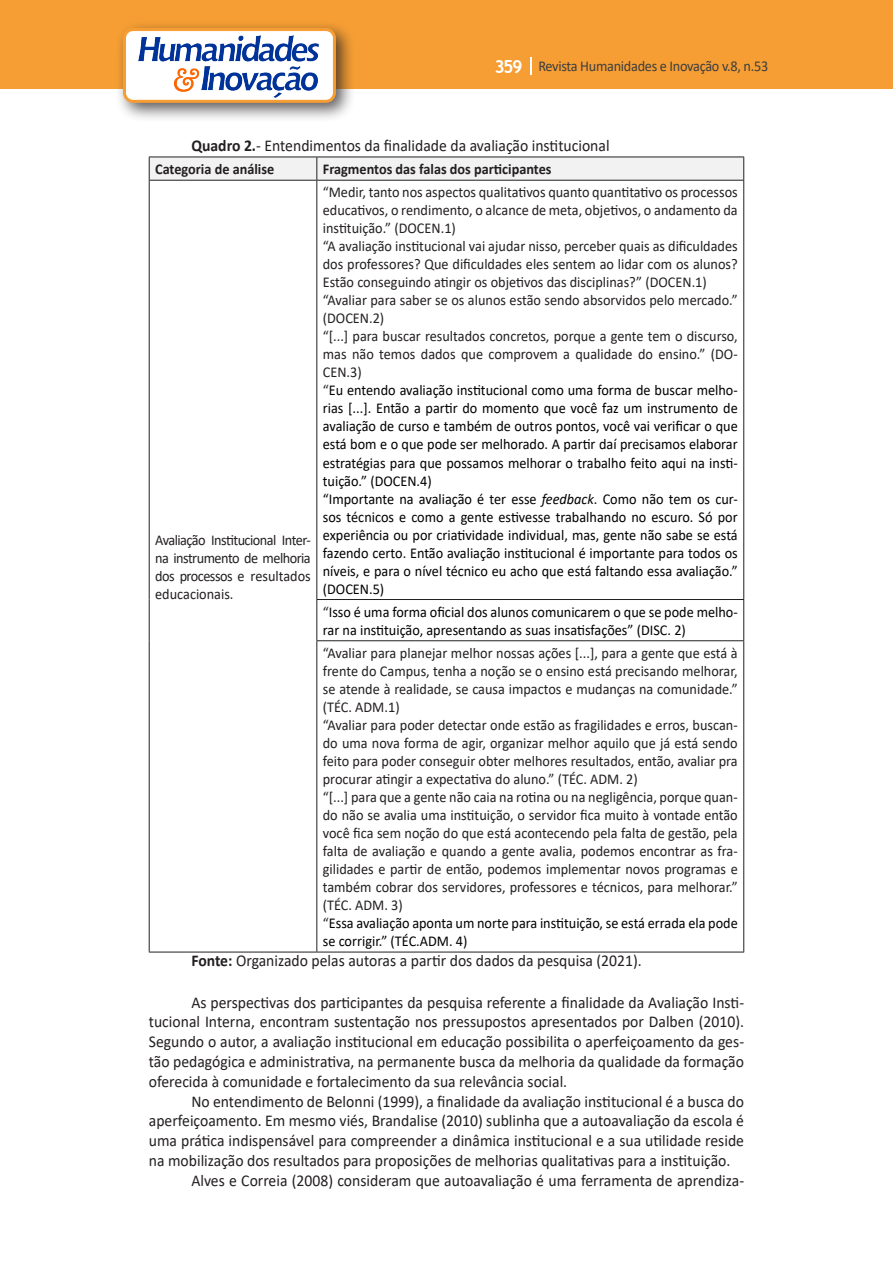
<style>
.page{position:relative;width:893px;height:1263px;background:#fff}
.page>*{position:absolute;margin:0;border:0;box-sizing:border-box;transform-origin:0 0}
.Texto{font:16.5px/19.8px "Calibri";color:#231f20;text-align:justify;scale:.95 1}
.Texto-2{font:15px/18px "Calibri";color:#231f20;text-align:justify;scale:.95 1}
.Texto-3{font:15px/18px "Calibri";color:#000;text-align:justify;scale:.95 1}
.Texto-4{font:700 15px "Calibri";color:#231f20;scale:.95 1}
.t1{font:15px "Calibri";letter-spacing:-.02em;color:#3e3e3f;scale:.95 1}
.s1{font-family:"Trebuchet MS";font-weight:700;font-size:18px;color:#fff}
.s2{font-weight:700}
.s3{color:#231f20}
.s4{font-style:italic}
</style>
<div class="page">
<div style="left:0;top:0;width:893px;height:88px;background:#f69e34"></div>
<svg style="left:530px;top:57px;width:2px;height:18px"></svg>
<div style="left:115px;top:20px;width:241px;height:103px;background:#231f20;opacity:.75"></div>
<div style="left:125px;top:30px;width:209px;height:71px;background:#fff;border-radius:9px"></div>
<img style="left:138px;top:35px;width:181px;height:62px">
<div style="left:123px;top:28px;width:213px;height:75px;border:3px solid #f69e34;border-radius:9px"></div>
<svg style="left:149px;top:157px;width:595px;height:23px"></svg>
<hr style="left:149px;top:180px;width:168px;height:1px;background:#231f20">
<hr style="left:149px;top:181px;width:1px;height:418px;background:#231f20">
<hr style="left:317px;top:180px;width:427px;height:1px;background:#231f20">
<hr style="left:316px;top:181px;width:1px;height:418px;background:#231f20">
<hr style="left:743px;top:181px;width:1px;height:418px;background:#231f20">
<hr style="left:149px;top:599px;width:1px;height:42px;background:#231f20">
<hr style="left:316px;top:599px;width:428px;height:1px;background:#231f20">
<hr style="left:316px;top:600px;width:1px;height:40px;background:#231f20">
<hr style="left:743px;top:600px;width:1px;height:40px;background:#231f20">
<hr style="left:149px;top:641px;width:1px;height:311px;background:#231f20">
<hr style="left:316px;top:640px;width:428px;height:1px;background:#231f20">
<hr style="left:316px;top:641px;width:1px;height:311px;background:#231f20">
<hr style="left:743px;top:641px;width:1px;height:311px;background:#231f20">
<hr style="left:149px;top:952px;width:168px;height:1px;background:#231f20">
<hr style="left:317px;top:952px;width:427px;height:1px;background:#231f20">
<p class="t1" style="left:495px;top:56px;width:290px"><span class="s1">359</span> Revista Humanidades e Inovação v.8, n.53</p>
<p class="Texto" style="left:191px;top:135px;width:442px"><span class="s2">Quadro 2.</span>- Entendimentos da finalidade da avaliação institucional</p>
<p class="Texto-4" style="left:155px;top:159px;width:127px">Categoria de análise</p>
<p class="Texto-4" style="left:323px;top:159px;width:242px">Fragmentos das falas dos participantes</p>
<p class="Texto-2" style="left:323px;top:183px;width:438px">“Medir, tanto nos aspectos qualitativos quanto quantitativo os processos educativos, o rendimento, o alcance de meta, objetivos, o andamento da instituição.” (DOCEN.1)</p>
<p class="Texto-2" style="left:323px;top:237px;width:438px">“A avaliação institucional vai ajudar nisso, perceber quais as dificuldades dos professores? Que dificuldades eles sentem ao lidar com os alunos?<br>Estão conseguindo atingir os objetivos das disciplinas?” (DOCEN.1)</p>
<p class="Texto-2" style="left:323px;top:291px;width:438px">“Avaliar para saber se os alunos estão sendo absorvidos pelo mercado.” (DOCEN.2)</p>
<p class="Texto-2" style="left:323px;top:327px;width:438px">“[...] para buscar resultados concretos, porque a gente tem o discurso, mas não temos dados que comprovem a qualidade do ensino.” (DO-CEN.3)</p>
<p class="Texto-3" style="left:323px;top:381px;width:438px"><span class="s3">“</span>Eu entendo avaliação institucional como uma forma de buscar melho&shy;rias [...]. Então a partir do momento que você faz um instrumento de avaliação de curso e também de outros pontos, você vai verificar o que está bom e o que pode ser melhorado. A partir daí precisamos elaborar estratégias para que possamos melhorar o trabalho feito aqui na insti&shy;tuição.” (DOCEN.4)</p>
<p class="Texto-3" style="left:323px;top:489px;width:438px">“Importante na avaliação é ter esse <span class="s4">feedback</span>. Como não tem os cur&shy;sos técnicos e como a gente estivesse trabalhando no escuro. Só por experiência ou por criatividade individual, mas, gente não sabe se está fazendo certo. Então avaliação institucional é importante para todos os níveis, e para o nível técnico eu acho que está faltando essa avaliação.” (DOCEN.5)</p>
<p class="Texto-3" style="left:323px;top:602px;width:438px"><span class="s3">“</span>Isso é uma forma oficial dos alunos comunicarem o que se pode melho&shy;rar na instituição, apresentando as suas insatisfações” (DISC. 2)</p>
<p class="Texto-2" style="left:323px;top:644px;width:438px">“Avaliar para planejar melhor nossas ações [...], para a gente que está à frente do Campus, tenha a noção se o ensino está precisando melhorar, se atende à realidade, se causa impactos e mudanças na comunidade.” (TÉC. ADM.1)</p>
<p class="Texto-2" style="left:323px;top:716px;width:438px">“Avaliar para poder detectar onde estão as fragilidades e erros, buscan&shy;do uma nova forma de agir, organizar melhor aquilo que já está sendo feito para poder conseguir obter melhores resultados, então, avaliar pra procurar atingir a expectativa do aluno.” (TÉC. ADM. 2)</p>
<p class="Texto-2" style="left:323px;top:788px;width:438px">“[...] para que a gente não caia na rotina ou na negligência, porque quan&shy;do não se avalia uma instituição, o servidor fica muito à vontade então você fica sem noção do que está acontecendo pela falta de gestão, pela falta de avaliação e quando a gente avalia, podemos encontrar as fra&shy;gilidades e partir de então, podemos implementar novos programas e também cobrar dos servidores, professores e técnicos, para melhorar.” (TÉC. ADM. 3)</p>
<p class="Texto-3" style="left:323px;top:914px;width:438px"><span class="s3">“</span>Essa avaliação aponta um norte para instituição, se está errada ela pode se corrigir.” (TÉC.ADM. 4)</p>
<p class="Texto" style="left:191px;top:950px;width:476px"><span class="s2">Fonte:</span> Organizado pelas autoras a partir dos dados da pesquisa (2021).</p>
<p class="Texto" style="left:149px;top:992px;width:628px;text-indent:43px">As perspectivas dos participantes da pesquisa referente a finalidade da Avaliação Insti&shy;tucional Interna, encontram sustentação nos pressupostos apresentados por Dalben (2010).<br>Segundo o autor, a avaliação institucional em educação possibilita o aperfeiçoamento da ges&shy;tão pedagógica e administrativa, na permanente busca da melhoria da qualidade da formação oferecida à comunidade e fortalecimento da sua relevância social.</p>
<p class="Texto" style="left:149px;top:1091px;width:628px;text-indent:43px">No entendimento de Belonni (1999), a finalidade da avaliação institucional é a busca do aperfeiçoamento. Em mesmo viés, Brandalise (2010) sublinha que a autoavaliação da escola é uma prática indispensável para compreender a dinâmica institucional e a sua utilidade reside na mobilização dos resultados para proposições de melhorias qualitativas para a instituição.</p>
<p class="Texto" style="left:191px;top:1170px;width:583px">Alves e Correia (2008) consideram que autoavaliação é uma ferramenta de aprendiza-</p>
<p class="Texto-2" style="left:155px;top:530px;width:165px">Avaliação Institucional Inter&shy;na instrumento de melhoria dos processos e resultados educacionais.</p>
</div>
